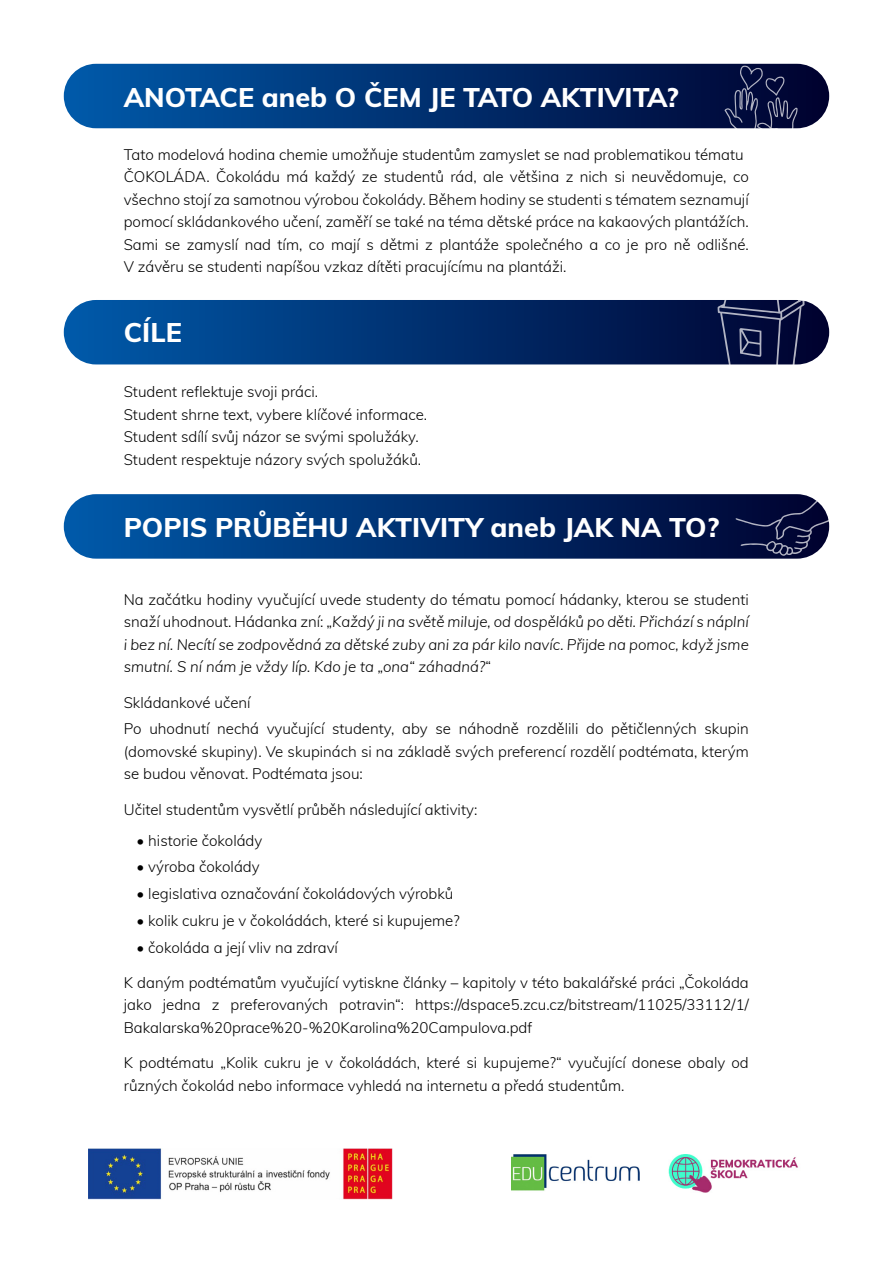
<style>
.page{position:relative;width:893px;height:1263px;background:#fff}
.page>*{position:absolute;margin:0;border:0;box-sizing:border-box;transform-origin:0 0}
.t1{font:800 27px "Muli";color:#fff}
.t2{font:300 15px/22.5px "Muli";color:#000}
.t3{font:italic 300 15px/22.5px "Muli";color:#000;text-align:justify}
.s1{font-style:normal}
</style>
<div class="page">
<svg style="left:64px;top:64px;width:765px;height:64px;background:#003171"></svg>
<svg style="left:64px;top:300px;width:765px;height:64px;background:#003272"></svg>
<div style="left:64px;top:494px;width:765px;height:65px;background:linear-gradient(to right,#005aaa,#01022f);border-radius:32px"></div>
<svg style="left:724px;top:66px;width:74px;height:63px;background:#1a224d"></svg>
<svg style="left:718px;top:300px;width:87px;height:65px;background:#1d244f"></svg>
<svg style="left:736px;top:494px;width:94px;height:62px;background:#222851"></svg>
<img style="left:89px;top:1148px;width:303px;height:51px">
<img style="left:511px;top:1155px;width:128px;height:36px">
<img style="left:668px;top:1155px;width:130px;height:38px">
<h1 class="t1" style="left:124px;top:77px;width:556px">ANOTACE aneb O ČEM JE TATO AKTIVITA?</h1>
<p class="t2" style="left:124px;top:142px;width:626px">Tato modelová hodina chemie umožňuje studentům zamyslet se nad problematikou tématu ČOKOLÁDA. Čokoládu má každý ze studentů rád, ale většina z nich si neuvědomuje, co všechno stojí za samotnou výrobou čokolády. Během hodiny se studenti s tématem seznamují pomocí skládankového učení, zaměří se také na téma dětské práce na kakaových plantážích.<br>Sami se zamyslí nad tím, co mají s dětmi z plantáže společného a co je pro ně odlišné.<br>V závěru se studenti napíšou vzkaz dítěti pracujícímu na plantáži.</p>
<h1 class="t1" style="left:124px;top:313px;width:60px">CÍLE</h1>
<p class="t2" style="left:124px;top:380px;width:305px">Student reflektuje svoji práci.<br>Student shrne text, vybere klíčové informace.<br>Student sdílí svůj názor se svými spolužáky.<br>Student respektuje názory svých spolužáků.</p>
<h1 class="t1" style="left:124px;top:507px;width:597px">POPIS PRŮBĚHU AKTIVITY aneb JAK NA TO?</h1>
<p class="t3" style="left:124px;top:587px;width:626px"><span class="s1">Na začátku hodiny vyučující uvede studenty do tématu pomocí hádanky, kterou se studenti snaží uhodnout. Hádanka zní: „</span>Každý ji na světě miluje, od dospěláků po děti. Přichází s náplní i bez ní. Necítí se zodpovědná za dětské zuby ani za pár kilo navíc. Přijde na pomoc, když jsme smutní. S ní nám je vždy líp. Kdo je ta „ona“ záhadná?<span class="s1">“</span></p>
<p class="t2" style="left:124px;top:688px;width:626px;line-height:26.7px">Skládankové učení<br>Po uhodnutí nechá vyučující studenty, aby se náhodně rozdělili do pětičlenných skupin</p>
<p class="t2" style="left:124px;top:739px;width:626px">(domovské skupiny). Ve skupinách si na základě svých preferencí rozdělí podtémata, kterým se budou věnovat. Podtémata jsou:</p>
<p class="t2" style="left:124px;top:797px;width:355px">Učitel studentům vysvětlí průběh následující aktivity:</p>
<p class="t2" style="left:137px;top:828px;width:127px">• historie čokolády</p>
<p class="t2" style="left:137px;top:855px;width:125px">• výroba čokolády</p>
<p class="t2" style="left:137px;top:882px;width:318px">• legislativa označování čokoládových výrobků</p>
<p class="t2" style="left:137px;top:908px;width:325px">• kolik cukru je v čokoládách, které si kupujeme?</p>
<p class="t2" style="left:137px;top:935px;width:203px">• čokoláda a její vliv na zdraví</p>
<p class="t2" style="left:124px;top:970px;width:626px;text-align:justify">K daným podtématům vyučující vytiskne články – kapitoly v této bakalářské práci „Čokoláda jako jedna z preferovaných potravin“: https://dspace5.zcu.cz/bitstream/11025/33112/1/ Bakalarska%20prace%20-%20Karolina%20Campulova.pdf</p>
<p class="t2" style="left:124px;top:1051px;width:626px">K podtématu „Kolik cukru je v čokoládách, které si kupujeme?“ vyučující donese obaly od různých čokolád nebo informace vyhledá na internetu a předá studentům.</p>
</div>
